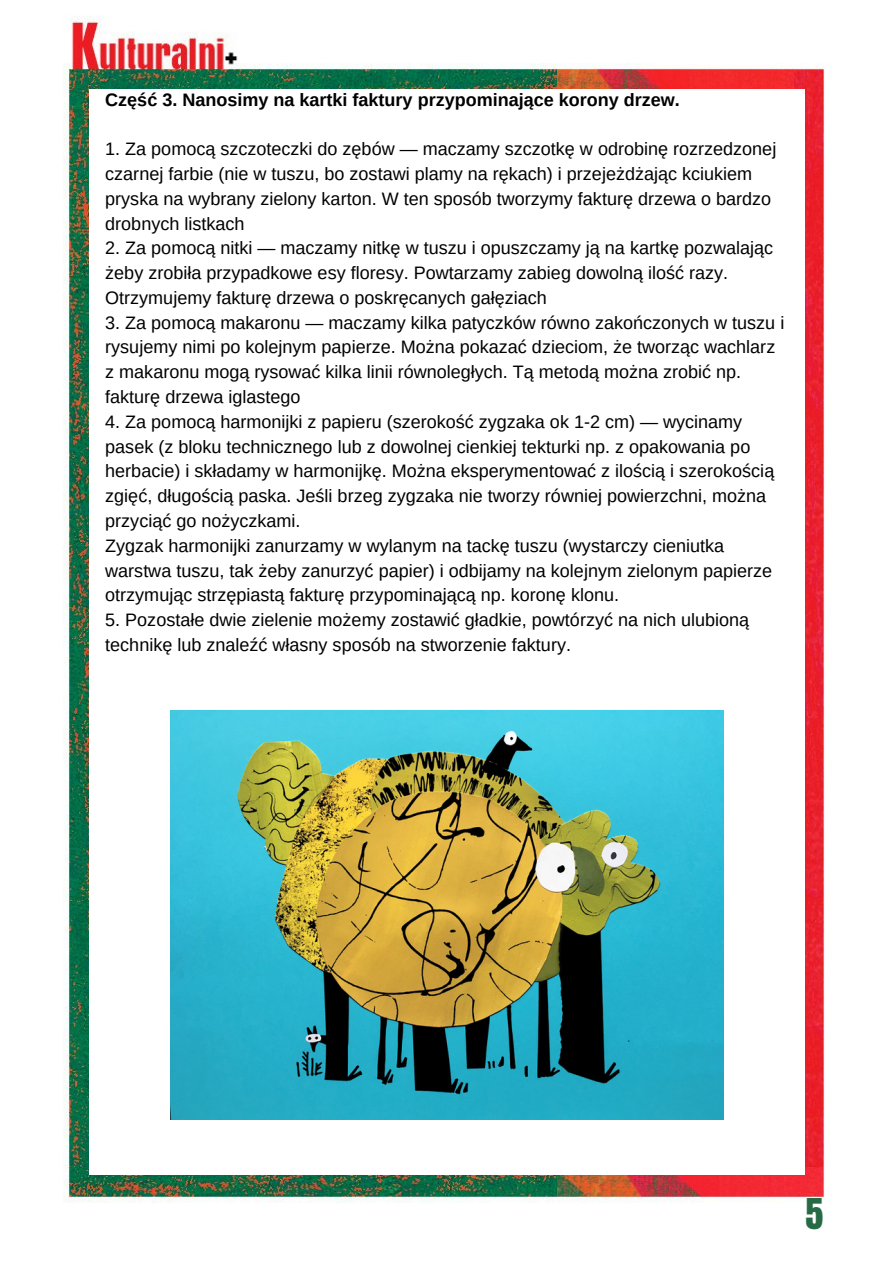
<style>
.page{position:relative;width:894px;height:1264px;background:#fff}
.page>*{position:absolute;margin:0;border:0;box-sizing:border-box;transform-origin:0 0}
.t1{font:36px "Anton";color:#266b46}
.t2{font:18px/24.8px "Arimo";color:#000}
.t3{font:700 18px "Arimo";color:#000}
</style>
<div class="page">
<img style="left:63px;top:16px;width:494px;height:1187px">
<img style="left:557px;top:63px;width:274px;height:1140px">
<div style="left:89px;top:89px;width:715px;height:1086px;background:#fff"></div>
<img style="left:171px;top:711px;width:551px;height:408px">
<p class="t3" style="left:105px;top:89px;width:576px">Część 3. Nanosimy na kartki faktury przypominające korony drzew.</p>
<p class="t2" style="left:105px;top:137px;width:672px">1. Za pomocą szczoteczki do zębów — maczamy szczotkę w odrobinę rozrzedzonej czarnej farbie (nie w tuszu, bo zostawi plamy na rękach) i przejeżdżając kciukiem pryska na wybrany zielony karton. W ten sposób tworzymy fakturę drzewa o bardzo drobnych listkach</p>
<p class="t2" style="left:105px;top:236px;width:669px">2. Za pomocą nitki — maczamy nitkę w tuszu i opuszczamy ją na kartkę pozwalając żeby zrobiła przypadkowe esy floresy. Powtarzamy zabieg dowolną ilość razy.<br>Otrzymujemy fakturę drzewa o poskręcanych gałęziach</p>
<p class="t2" style="left:105px;top:310px;width:680px">3. Za pomocą makaronu — maczamy kilka patyczków równo zakończonych w tuszu i rysujemy nimi po kolejnym papierze. Można pokazać dzieciom, że tworząc wachlarz z makaronu mogą rysować kilka linii równoległych. Tą metodą można zrobić np. fakturę drzewa iglastego</p>
<p class="t2" style="left:105px;top:409px;width:670px">4. Za pomocą harmonijki z papieru (szerokość zygzaka ok 1-2 cm) — wycinamy pasek (z bloku technicznego lub z dowolnej cienkiej tekturki np. z opakowania po herbacie) i składamy w harmonijkę. Można eksperymentować z ilością i szerokością zgięć, długością paska. Jeśli brzeg zygzaka nie tworzy równiej powierzchni, można przyciąć go nożyczkami.</p>
<p class="t2" style="left:105px;top:533px;width:668px">Zygzak harmonijki zanurzamy w wylanym na tackę tuszu (wystarczy cieniutka warstwa tuszu, tak żeby zanurzyć papier) i odbijamy na kolejnym zielonym papierze otrzymując strzępiastą fakturę przypominającą np. koronę klonu.</p>
<p class="t2" style="left:105px;top:607px;width:645px">5. Pozostałe dwie zielenie możemy zostawić gładkie, powtórzyć na nich ulubioną technikę lub znaleźć własny sposób na stworzenie faktury.</p>
<p class="t1" style="left:805px;top:1187px;width:19px">5</p>
</div>
